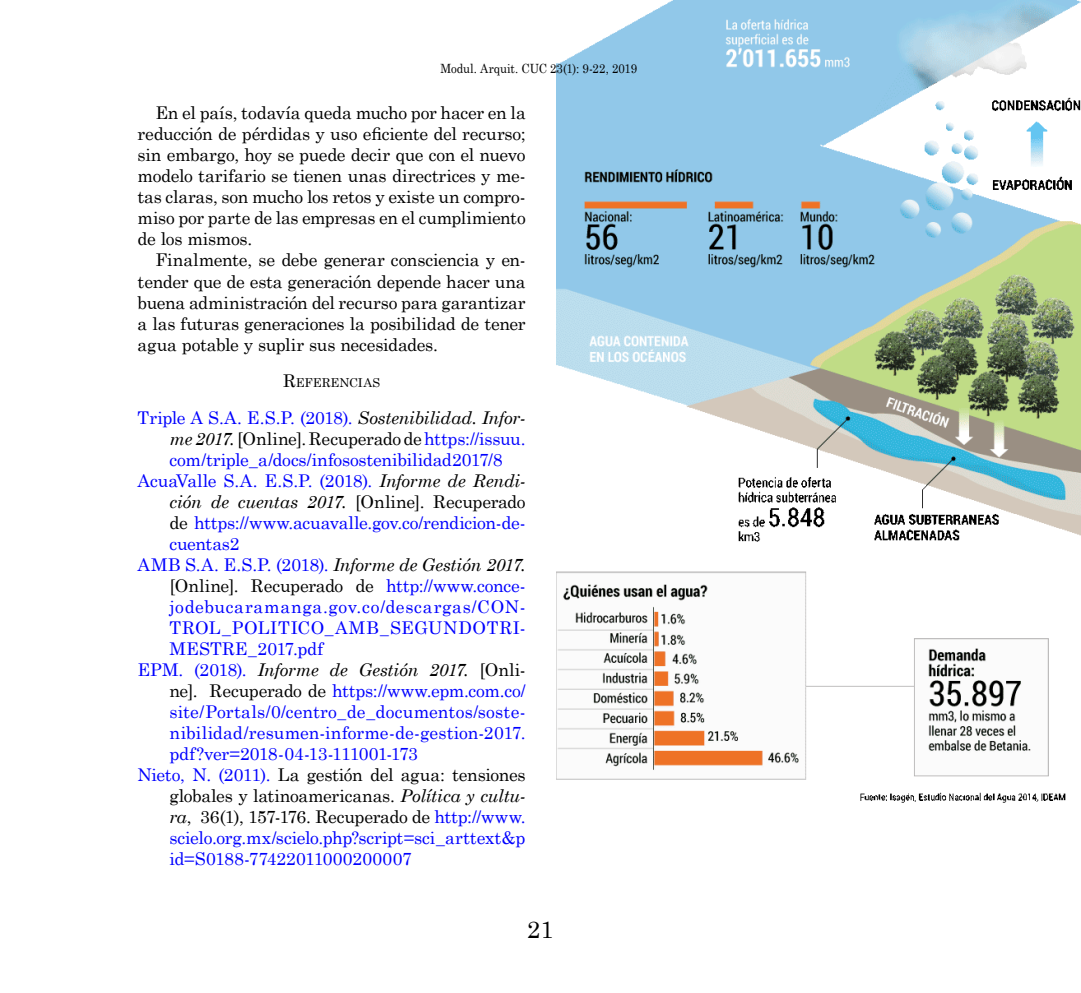
<style>
.page{position:relative;width:1081px;height:993px;background:#fff}
.page>*{position:absolute;margin:0;border:0;box-sizing:border-box;transform-origin:0 0}
.t1{font:23.75px "Century Schoolbook";color:#000}
.Referencias1{font:17.5px/21px "Century Schoolbook";letter-spacing:-.005em;color:#00f;text-align:justify}
.Normal1{font:17.5px/21px "Century Schoolbook";letter-spacing:-.015em;color:#000;text-align:justify}
.t2{font:12.75px "Century Schoolbook";letter-spacing:-.005em;color:#000;scale:.9 1}
.Titulos{font:12.25px "Century Schoolbook";color:#000}
.s1{font-size:17.5px}
.s2{font-style:italic;color:#000}
.s3{color:#000}
</style>
<div class="page">
<img style="left:557px;top:0;width:524px;height:803px">
<p class="t2" style="left:440px;top:58px;width:220px">Modul. Arquit. CUC 23(1): 9-22, 2019</p>
<p class="Normal1" style="left:138px;top:101px;width:390px;text-indent:18px">En el país, todavía queda mucho por hacer en la reducción de pérdidas y uso eficiente del recurso; sin embargo, hoy se puede decir que con el nuevo modelo tarifario se tienen unas directrices y me&shy;tas claras, son mucho los retos y existe un compro&shy;miso por parte de las empresas en el cumplimiento de los mismos.</p>
<p class="Normal1" style="left:138px;top:248px;width:389px;text-indent:18px">Finalmente, se debe generar consciencia y en&shy;tender que de esta generación depende hacer una buena administración del recurso para garantizar a las futuras generaciones la posibilidad de tener agua potable y suplir sus necesidades.</p>
<p class="Titulos" style="left:283px;top:372px;width:99px"><span class="s1">R</span>EFERENCIAS</p>
<p class="Referencias1" style="left:169px;top:405px;width:358px;text-indent:-32px">Triple A S.A. E.S.P. (2018). <span class="s2">Sostenibilidad. Infor&shy;me 2017.</span> <span class="s3">[Online]. Recuperado de</span> https://issuu. com/triple_a/docs/infosostenibilidad2017/8</p>
<p class="Referencias1" style="left:169px;top:468px;width:358px;text-indent:-32px">AcuaValle S.A. E.S.P. (2018). <span class="s2">Informe de Rendi&shy;ción de cuentas 2017.</span> <span class="s3">[Online]. Recuperado de</span> https://www.acuavalle.gov.co/rendicion-de&shy;cuentas2</p>
<p class="Referencias1" style="left:169px;top:552px;width:358px;text-indent:-32px">AMB S.A. E.S.P. (2018). <span class="s2">Informe de Gestión 2017. </span><span class="s3">[Online]. Recuperado de</span> http://www.conce&shy;jodebucaramanga.gov.co/descargas/CON-TROL_POLITICO_AMB_SEGUNDOTRI-MESTRE_2017.pdf</p>
<p class="Referencias1" style="left:169px;top:657px;width:358px;text-indent:-32px">EPM. (2018). <span class="s2">Informe de Gestión 2017.</span> <span class="s3">[Onli&shy;ne]. Recuperado de</span> https://www.epm.com.co/ site/Portals/0/centro_de_documentos/soste&shy;nibilidad/resumen-informe-de-gestion-2017. pdf?ver=2018-04-13-111001-173</p>
<p class="Referencias1" style="left:169px;top:762px;width:358px;text-indent:-32px">Nieto, N. (2011). <span class="s3">La gestión del agua: tensiones globales y latinoamericanas.</span> <span class="s2">Política y cultu&shy;ra</span><span class="s3">, 36(1), 157-176. Recuperado de</span> http://www. scielo.org.mx/scielo.php?script=sci_arttext&amp;p id=S0188-77422011000200007</p>
<h1 class="t1" style="left:527px;top:908px;width:28px">21</h1>
</div>
